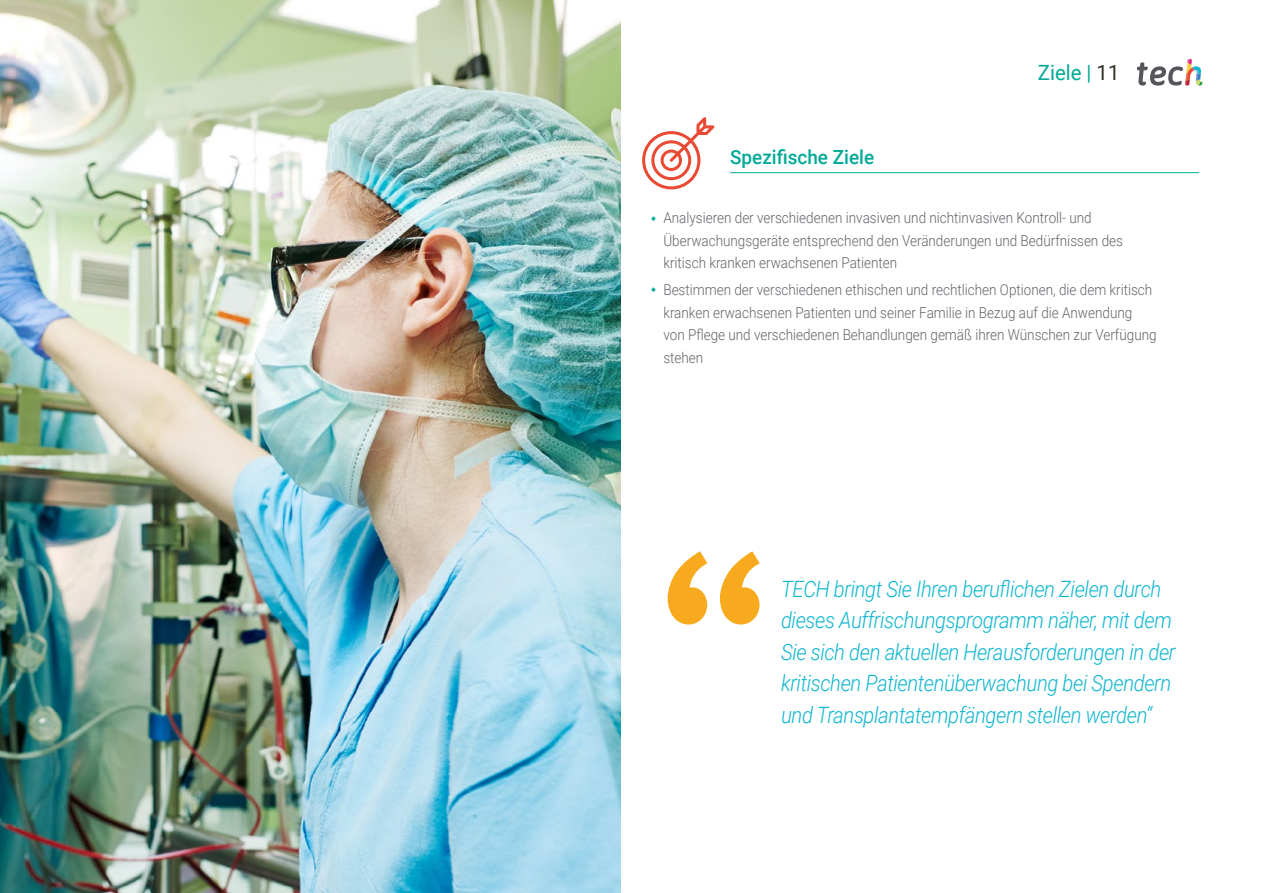
<style>
.page{position:relative;width:1263px;height:893px;background:#fff}
.page>*{position:absolute;margin:0;border:0;box-sizing:border-box;transform-origin:0 0}
.t1{font:italic 300 22.5px/31.5px "Roboto";letter-spacing:-.02em;color:#0fb6cf;scale:.9 1}
.t2{font:21px "Roboto";color:#00a996}
.t3{font:500 19.5px "Roboto";color:#00a996}
.t4{font:300 15px/22.5px "Roboto";color:#61646a;scale:.9 1}
.s1{color:#312e20}
</style>
<div class="page">
<hr style="left:730px;top:172px;width:469px;height:1px;background:#00a996">
<svg style="left:642px;top:117px;width:72px;height:72px"></svg>
<img style="left:0;top:0;width:621px;height:893px">
<svg style="left:668px;top:551px;width:92px;height:73px"></svg>
<svg style="left:1137px;top:59px;width:65px;height:27px"></svg>
<h3 class="t3" style="left:730px;top:144px;width:145px">Spezifische Ziele</h3>
<h2 class="t2" style="left:1038px;top:57px;width:83px">Ziele | <span class="s1">11</span></h2>
<p class="t4" style="left:663px;top:206px;width:512px">Analysieren der verschiedenen invasiven und nichtinvasiven Kontroll- und<br>Überwachungsgeräte entsprechend den Veränderungen und Bedürfnissen des kritisch kranken erwachsenen Patienten</p>
<p class="t4" style="left:663px;top:278px;width:550px">Bestimmen der verschiedenen ethischen und rechtlichen Optionen, die dem kritisch kranken erwachsenen Patienten und seiner Familie in Bezug auf die Anwendung von Pflege und verschiedenen Behandlungen gemäß ihren Wünschen zur Verfügung stehen</p>
<p class="t1" style="left:781px;top:572px;width:440px">TECH bringt Sie Ihren beruflichen Zielen durch dieses Auffrischungsprogramm näher, mit dem Sie sich den aktuellen Herausforderungen in der kritischen Patientenüberwachung bei Spendern und Transplantatempfängern stellen werden“</p>
</div>
